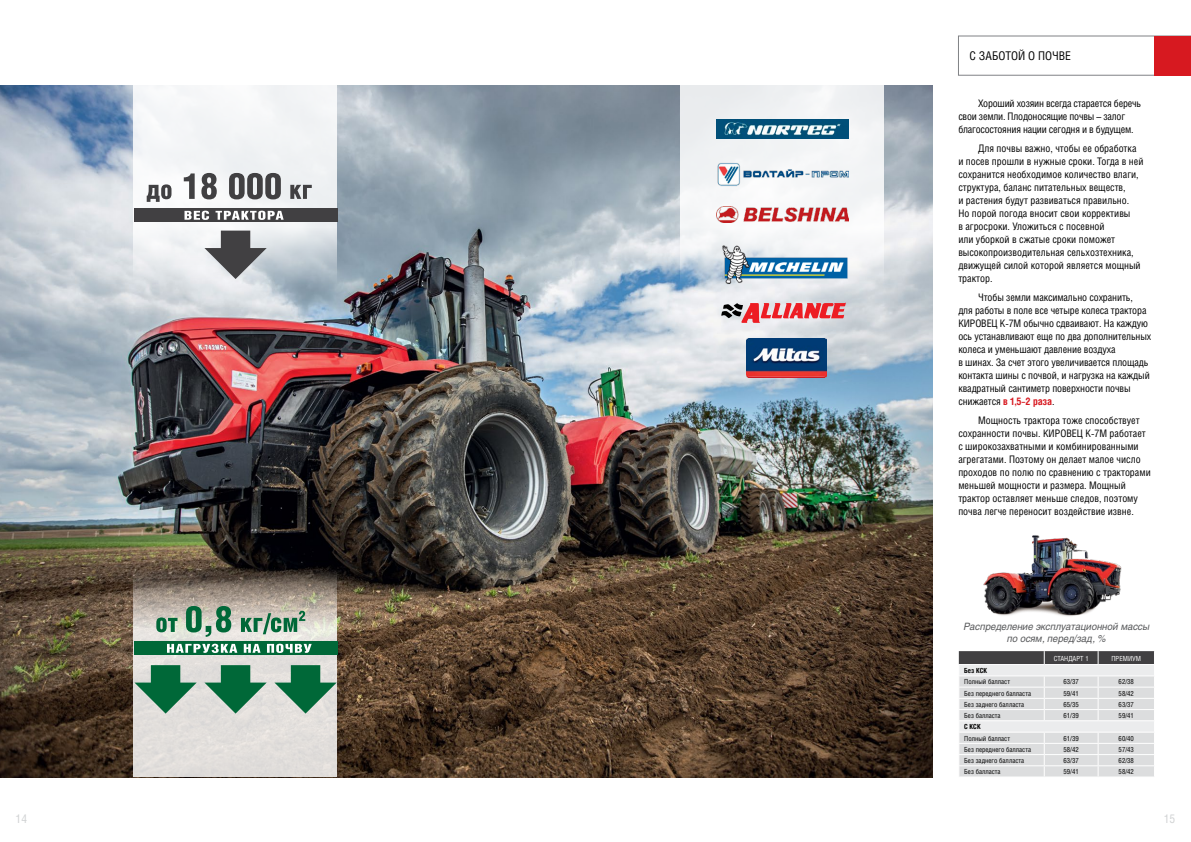
<style>
.page{position:relative;width:1191px;height:842px;background:#fff}
.page>*{position:absolute;margin:0;border:0;box-sizing:border-box;transform-origin:0 0}
.t1{font:12px "Helios Cond";color:#000}
.t2{font:12px "Helios Cond";color:#d1d3d4}
.t3{font:10.4px/13px "Helios Cond";color:#000}
.t4{font:10.4px/13px "Helios Cond";letter-spacing:-.02em;color:#000}
.t5{font:italic 10px/12px "Helios C";color:#58595b;text-align:center;scale:.95 1}
.t6{font:7px "Helios Cond";color:#000}
.t7{font:7px "Helios Cond";color:#fff}
.t8{font:700 7px "Helios Cond";color:#000}
.s1{font-weight:700;color:#d71920}
</style>
<div class="page">
<img style="left:0;top:86px;width:932px;height:691px">
<svg style="left:134px;top:86px;width:203px;height:213px;fill:#f1f3f5"></svg>
<svg style="left:680px;top:86px;width:204px;height:213px;fill:#f1f3f4"></svg>
<svg style="left:134px;top:568px;width:203px;height:209px;background:#c2bdb6"></svg>
<img style="left:983px;top:535px;width:139px;height:81px">
<img style="left:721px;top:241px;width:127px;height:45px">
<img style="left:746px;top:338px;width:80px;height:39px">
<img style="left:716px;top:206px;width:132px;height:17px">
<img style="left:716px;top:159px;width:132px;height:30px">
<img style="left:716px;top:119px;width:132px;height:20px">
<svg style="left:721px;top:303px;width:125px;height:20px;background:#d98085"></svg>
<svg style="left:958px;top:36px;width:197px;height:39px"></svg>
<div style="left:1155px;top:36px;width:36px;height:39px;background:#d71920"></div>
<svg style="left:204px;top:231px;width:63px;height:48px;background:#949699"></svg>
<div style="left:134px;top:208px;width:203px;height:14px;background:#414042"></div>
<svg style="left:184px;top:211px;width:25px;height:9px"></svg>
<svg style="left:215px;top:211px;width:69px;height:9px"></svg>
<svg style="left:147px;top:184px;width:24px;height:18px"></svg>
<svg style="left:184px;top:173px;width:11px;height:26px"></svg>
<svg style="left:201px;top:173px;width:16px;height:26px"></svg>
<svg style="left:229px;top:173px;width:52px;height:26px"></svg>
<svg style="left:290px;top:185px;width:22px;height:14px"></svg>
<svg style="left:204px;top:665px;width:63px;height:49px;background:#75a58d"></svg>
<svg style="left:274px;top:665px;width:63px;height:49px;background:#76a68d"></svg>
<svg style="left:134px;top:665px;width:63px;height:49px;background:#75a58c"></svg>
<div style="left:134px;top:642px;width:203px;height:13px;background:#006838"></div>
<svg style="left:167px;top:644px;width:70px;height:9px"></svg>
<svg style="left:244px;top:644px;width:16px;height:9px"></svg>
<svg style="left:267px;top:644px;width:45px;height:9px"></svg>
<svg style="left:156px;top:617px;width:21px;height:15px"></svg>
<svg style="left:186px;top:606px;width:45px;height:31px"></svg>
<svg style="left:241px;top:611px;width:64px;height:23px"></svg>
<svg style="left:958px;top:651px;width:197px;height:126px;background:#d2d3d4"></svg>
<p class="t1" style="left:969px;top:48px;width:103px">С ЗАБОТОЙ О ПОЧВЕ</p>
<p class="t4" style="left:958px;top:97px;width:184px;text-indent:20px">Хороший хозяин всегда старается беречь свои земли. Плодоносящие почвы – залог благосостояния нации сегодня и в будущем.</p>
<p class="t3" style="left:958px;top:142px;width:187px;text-indent:20px">Для почвы важно, чтобы ее обработка и посев прошли в нужные сроки. Тогда в ней сохранится необходимое количество влаги, структура, баланс питательных веществ,<br>и растения будут развиваться правильно.<br>Но порой погода вносит свои коррективы<br>в агросроки. Уложиться с посевной<br>или уборкой в сжатые сроки поможет высокопроизводительная сельхозтехника, движущей силой которой является мощный трактор.</p>
<p class="t3" style="left:958px;top:290px;width:194px;text-indent:20px">Чтобы земли максимально сохранить,<br>для работы в поле все четыре колеса трактора КИРОВЕЦ К-7М обычно сдваивают. На каждую ось устанавливают еще по два дополнительных колеса и уменьшают давление воздуха<br>в шинах. За счет этого увеличивается площадь контакта шины с почвой, и нагрузка на каждый квадратный сантиметр поверхности почвы снижается <span class="s1">в 1,5–2 раза</span>.</p>
<p class="t3" style="left:958px;top:413px;width:194px;text-indent:20px">Мощность трактора тоже способствует сохранности почвы. КИРОВЕЦ К-7М работает с широкозахватными и комбинированными агрегатами. Поэтому он делает малое число проходов по полю по сравнению с тракторами меньшей мощности и размера. Мощный трактор оставляет меньше следов, поэтому почва легче переносит воздействие извне.</p>
<p class="t5" style="left:963px;top:621px;width:197px">Распределение эксплуатационной массы по осям, перед/зад, %</p>
<p class="t7" style="left:1053px;top:654px;width:36px">СТАНДАРТ 1</p>
<p class="t7" style="left:1111px;top:654px;width:31px">ПРЕМИУМ</p>
<p class="t8" style="left:964px;top:666px;width:25px">Без КСК</p>
<p class="t6" style="left:964px;top:678px;width:47px">Полный балласт</p>
<p class="t6" style="left:1063px;top:678px;width:17px">63/37</p>
<p class="t6" style="left:1118px;top:678px;width:17px">62/38</p>
<p class="t6" style="left:964px;top:689px;width:68px">Без переднего балласта</p>
<p class="t6" style="left:1063px;top:689px;width:17px">59/41</p>
<p class="t6" style="left:1118px;top:689px;width:17px">58/42</p>
<p class="t6" style="left:964px;top:700px;width:61px">Без заднего балласта</p>
<p class="t6" style="left:1063px;top:700px;width:17px">65/35</p>
<p class="t6" style="left:1118px;top:700px;width:17px">63/37</p>
<p class="t6" style="left:964px;top:711px;width:38px">Без балласта</p>
<p class="t6" style="left:1063px;top:711px;width:17px">61/39</p>
<p class="t6" style="left:1118px;top:711px;width:17px">59/41</p>
<p class="t8" style="left:964px;top:723px;width:18px">С КСК</p>
<p class="t6" style="left:964px;top:734px;width:47px">Полный балласт</p>
<p class="t6" style="left:1063px;top:734px;width:17px">61/39</p>
<p class="t6" style="left:1118px;top:734px;width:17px">60/40</p>
<p class="t6" style="left:964px;top:745px;width:68px">Без переднего балласта</p>
<p class="t6" style="left:1063px;top:745px;width:17px">58/42</p>
<p class="t6" style="left:1118px;top:745px;width:17px">57/43</p>
<p class="t6" style="left:964px;top:756px;width:61px">Без заднего балласта</p>
<p class="t6" style="left:1063px;top:756px;width:17px">63/37</p>
<p class="t6" style="left:1118px;top:756px;width:17px">62/38</p>
<p class="t6" style="left:964px;top:767px;width:38px">Без балласта</p>
<p class="t6" style="left:1063px;top:767px;width:17px">59/41</p>
<p class="t6" style="left:1118px;top:767px;width:17px">58/42</p>
<p class="t2" style="left:16px;top:812px;width:13px">14</p>
<p class="t2" style="left:1163px;top:812px;width:13px">15</p>
</div>
